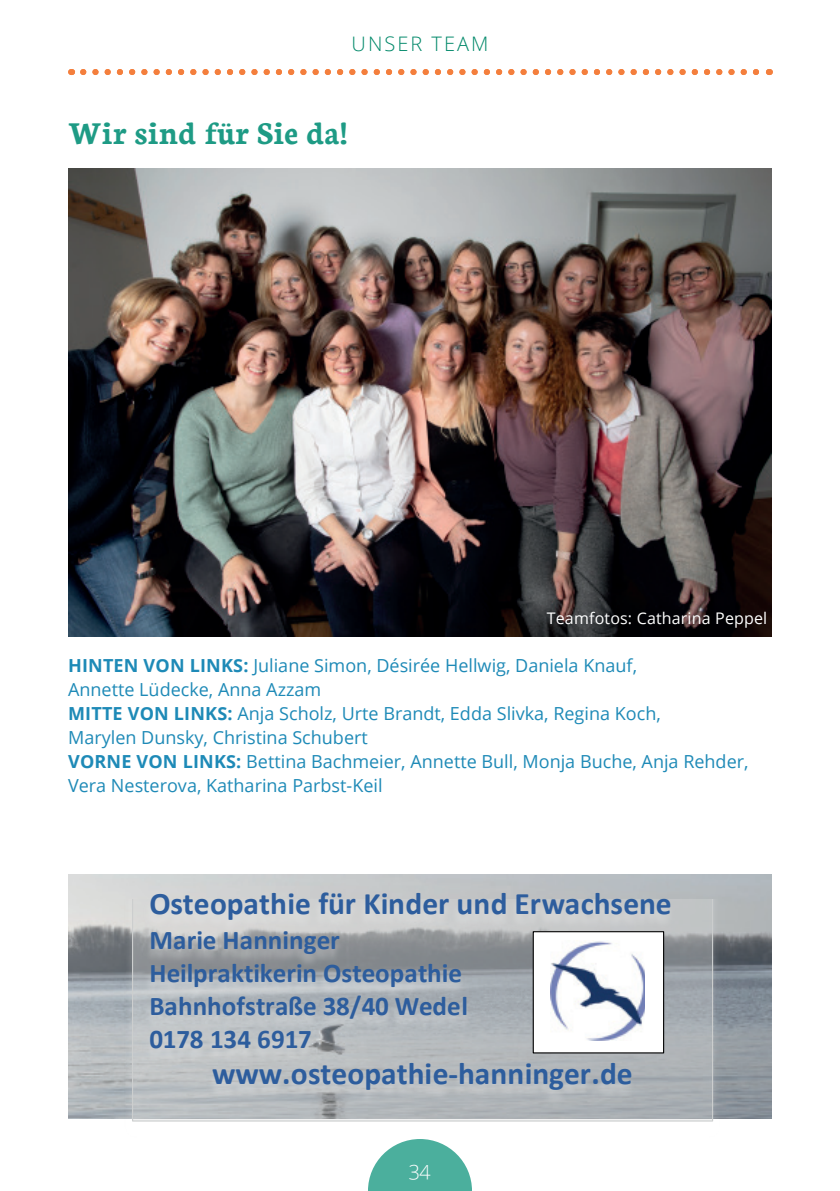
<style>
.page{position:relative;width:840px;height:1191px;background:#fff}
.page>*{position:absolute;margin:0;border:0;box-sizing:border-box;transform-origin:0 0}
.t1{font:700 34px "Neuton";color:#1e9b85}
.t2{font:700 31.4px "Calibri";color:#2d5d9d}
.t3{font:700 27px/33px "Calibri";color:#2d5d9d}
.t4{font:300 20px "Open Sans";letter-spacing:.1em;color:#008869}
.t5{font:300 20px "Open Sans";color:#fff}
.t6{font:18px/24px "Open Sans";color:#1e8ab7}
.t7{font:16px "Open Sans";letter-spacing:.01em;color:#fff}
.s1{font-weight:700}
</style>
<div class="page">
<div style="left:368px;top:1162px;width:103px;height:29px;background:#4baf9d"></div>
<svg style="left:83px;top:69px;width:676px;height:6px"></svg>
<img style="left:68px;top:168px;width:703px;height:469px">
<img style="left:68px;top:874px;width:702px;height:244px">
<img style="left:99px;top:899px;width:364px;height:263px">
<img style="left:109px;top:899px;width:620px;height:246px">
<svg style="left:132px;top:1114px;width:580px;height:7px;background:#bec2c4"></svg>
<img style="left:132px;top:899px;width:581px;height:215px">
<div style="left:533px;top:931px;width:130px;height:122px;background:#fff"></div>
<div style="left:532px;top:931px;width:131px;height:122px;border:1px solid #000001"></div>
<img style="left:550px;top:940px;width:94px;height:100px">
<p class="t4" style="left:351px;top:30px;width:138px">U NSER TEAM</p>
<h1 class="t1" style="left:68px;top:115px;width:280px">Wir sind für Sie da!</h1>
<p class="t7" style="left:546px;top:607px;width:222px">Teamfotos: Catharina Peppel</p>
<p class="t6" style="left:68px;top:653px;width:681px"><span class="s1">H INTEN VON LINKS:</span> Juliane Simon, Désirée Hellwig, Daniela Knauf,<br>Annette Lüdecke, Anna Azzam<br><span class="s1">MITTE VON LINKS:</span> Anja Scholz, Urte Brandt, Edda Slivka, Regina Koch,<br>Marylen Dunsky, Christina Schubert<br><span class="s1">VORNE VON LINKS:</span> Bettina Bachmeier, Annette Bull, Monja Buche, Anja Rehder, Vera Nesterova, Katharina Parbst-Keil</p>
<h2 class="t2" style="left:149px;top:881px;width:523px">Osteopathie für Kinder und Erwachsene</h2>
<h3 class="t3" style="left:149px;top:922px;width:320px">Marie Hanninger<br>Heilpraktikerin Osteopathie<br>Bahnhofstraße 38/40 Wedel<br>0178 134 6917</h3>
<h2 class="t2" style="left:212px;top:1051px;width:421px">www.osteopathie-hanninger.de</h2>
<p class="t5" style="left:409px;top:1155px;width:23px">34</p>
</div>
